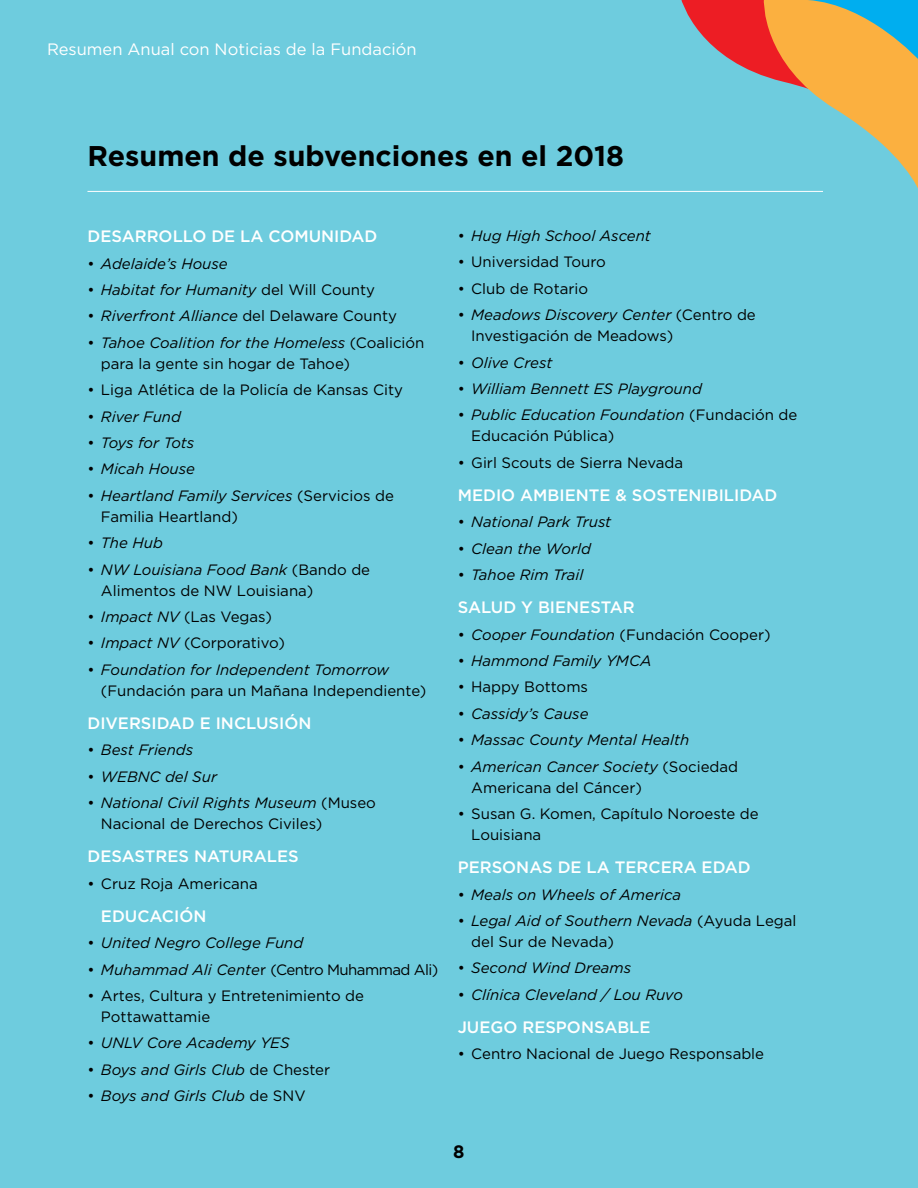
<style>
.page{position:relative;width:918px;height:1188px;background:#6eccde}
.page>*{position:absolute;margin:0;border:0;box-sizing:border-box;transform-origin:0 0}
.t1{font:700 28.5px "Gotham";color:#000}
.t2{font:700 18px "Gotham";color:#000}
.t3{font:500 16.5px "Gotham";color:#fff}
.t4{font:16.5px "Gotham";color:#fff}
.t5{font:15px/21px "Gotham";color:#000}
.t6{font:italic 15px "Gotham";color:#000}
.t7{font:15px "Gotham";letter-spacing:-.04em;color:#000}
.s1{font-style:normal}
.s2{font-style:italic}
</style>
<div class="page">
<hr style="left:87px;top:191px;width:736px;height:1px;background:#fff">
<svg style="left:681px;top:0;width:237px;height:192px"></svg>
<p class="t4" style="left:47px;top:40px;width:371px">Resumen Anual con Noticias de la Fundación</p>
<h1 class="t1" style="left:87px;top:140px;width:538px">Resumen de subvenciones en el 2018</h1>
<p class="t3" style="left:87px;top:227px;width:292px">DESARROLLO DE LA COMUNIDAD</p>
<p class="t6" style="left:87px;top:255px;width:142px"><span class="s1">•</span> Adelaide’s House</p>
<p class="t6" style="left:87px;top:281px;width:289px"><span class="s1">•</span> Habitat for Humanity <span class="s1">del Will County</span></p>
<p class="t5" style="left:87px;top:305px;width:311px">• <span class="s2">Riverfront Alliance</span> del Delaware County</p>
<p class="t5" style="left:101px;top:332px;width:325px;text-indent:-14px">• <span class="s2">Tahoe Coalition for the Homeless</span> (Coalición para la gente sin hogar de Tahoe)</p>
<p class="t5" style="left:87px;top:379px;width:317px">• Liga Atlética de la Policía de Kansas City</p>
<p class="t6" style="left:87px;top:408px;width:95px"><span class="s1">•</span> River Fund</p>
<p class="t6" style="left:87px;top:434px;width:108px"><span class="s1">•</span> Toys for Tots</p>
<p class="t6" style="left:87px;top:461px;width:109px"><span class="s1">•</span> Micah House</p>
<p class="t5" style="left:101px;top:485px;width:294px;text-indent:-14px">• <span class="s2">Heartland Family Services</span> (Servicios de<br>Familia Heartland)</p>
<p class="t6" style="left:87px;top:535px;width:77px"><span class="s1">•</span> The Hub</p>
<p class="t5" style="left:101px;top:559px;width:271px;text-indent:-14px">• <span class="s2">NW Louisiana Food Bank</span> (Bando de<br>Alimentos de NW Louisiana)</p>
<p class="t5" style="left:87px;top:606px;width:186px">• <span class="s2">Impact NV</span> (Las Vegas)</p>
<p class="t5" style="left:87px;top:632px;width:199px">• <span class="s2">Impact NV</span> (Corporativo)</p>
<p class="t5" style="left:101px;top:659px;width:327px;text-indent:-14px">• <span class="s2">Foundation for Independent Tomorrow </span>(Fundación para un Mañana Independiente)</p>
<p class="t3" style="left:87px;top:714px;width:225px">DIVERSIDAD E INCLUSIÓN</p>
<p class="t6" style="left:87px;top:742px;width:107px"><span class="s1">•</span> Best Friends</p>
<p class="t6" style="left:87px;top:768px;width:131px"><span class="s1">•</span> WEBNC del Sur</p>
<p class="t5" style="left:101px;top:792px;width:277px;text-indent:-14px">• <span class="s2">National Civil Rights Museum</span> (Museo<br>Nacional de Derechos Civiles)</p>
<p class="t3" style="left:87px;top:847px;width:213px">DESASTRES NATURALES</p>
<p class="t5" style="left:87px;top:873px;width:172px">• Cruz Roja Americana</p>
<p class="t3" style="left:101px;top:907px;width:107px">EDUCACIÓN</p>
<p class="t6" style="left:87px;top:935px;width:217px"><span class="s1">•</span> United Negro College Fund</p>
<p class="t7" style="left:87px;top:961px;width:352px">• <span class="s2">Muhammad Ali Cente</span>r (Centro Muhammad Ali)</p>
<p class="t5" style="left:101px;top:985px;width:265px;text-indent:-14px">• Artes, Cultura y Entretenimiento de<br>Pottawattamie</p>
<p class="t6" style="left:87px;top:1035px;width:204px"><span class="s1">•</span> UNLV Core Academy YES</p>
<p class="t6" style="left:87px;top:1061px;width:244px"><span class="s1">•</span> Boys and Girls Club <span class="s1">de Chester</span></p>
<p class="t6" style="left:87px;top:1088px;width:220px"><span class="s1">•</span> Boys and Girls Club <span class="s1">de SNV</span></p>
<p class="t6" style="left:458px;top:227px;width:195px"><span class="s1">•</span> Hug High School Ascent</p>
<p class="t5" style="left:458px;top:251px;width:150px">• Universidad Touro</p>
<p class="t5" style="left:458px;top:278px;width:132px">• Club de Rotario</p>
<p class="t5" style="left:471px;top:304px;width:286px;text-indent:-14px">• <span class="s2">Meadows Discovery Center</span> (Centro de<br>Investigación de Meadows)</p>
<p class="t6" style="left:458px;top:354px;width:96px"><span class="s1">•</span> Olive Crest</p>
<p class="t6" style="left:458px;top:380px;width:246px"><span class="s1">•</span> William Bennett ES Playground</p>
<p class="t5" style="left:471px;top:404px;width:328px;text-indent:-14px">• <span class="s2">Public Education Foundation</span> (Fundación de<br>Educación Pública)</p>
<p class="t5" style="left:458px;top:452px;width:227px">• Girl Scouts de Sierra Nevada</p>
<p class="t3" style="left:458px;top:486px;width:321px">MEDIO AMBIENTE &amp; SOSTENIBILIDAD</p>
<p class="t6" style="left:458px;top:514px;width:155px"><span class="s1">•</span> National Park Trust</p>
<p class="t6" style="left:458px;top:540px;width:135px"><span class="s1">•</span> Clean the World</p>
<p class="t6" style="left:458px;top:566px;width:127px"><span class="s1">•</span> Tahoe Rim Trail</p>
<p class="t3" style="left:458px;top:598px;width:179px">SALUD Y BIENESTAR</p>
<p class="t5" style="left:458px;top:624px;width:315px">• <span class="s2">Cooper Foundation</span> (Fundación Cooper)</p>
<p class="t6" style="left:458px;top:652px;width:195px"><span class="s1">•</span> Hammond Family YMCA</p>
<p class="t5" style="left:458px;top:676px;width:132px">• Happy Bottoms</p>
<p class="t6" style="left:458px;top:705px;width:132px"><span class="s1">•</span> Cassidy’s Cause</p>
<p class="t6" style="left:458px;top:732px;width:233px"><span class="s1">•</span> Massac County Mental Health</p>
<p class="t5" style="left:471px;top:756px;width:269px;text-indent:-14px">• <span class="s2">American Cancer Society</span> (Sociedad<br>Americana del Cáncer)</p>
<p class="t5" style="left:471px;top:803px;width:289px;text-indent:-14px">• Susan G. Komen, Capítulo Noroeste de<br>Louisiana</p>
<p class="t3" style="left:458px;top:858px;width:295px">PERSONAS DE LA TERCERA EDAD</p>
<p class="t6" style="left:458px;top:886px;width:225px"><span class="s1">•</span> Meals on Wheels of America</p>
<p class="t5" style="left:471px;top:910px;width:327px;text-indent:-14px">• <span class="s2">Legal Aid of Southern Nevada</span> (Ayuda Legal del Sur de Nevada)</p>
<p class="t6" style="left:458px;top:960px;width:175px"><span class="s1">•</span> Second Wind Dreams</p>
<p class="t6" style="left:458px;top:986px;width:227px"><span class="s1">•</span> Clínica Cleveland / Lou Ruvo</p>
<p class="t3" style="left:458px;top:1018px;width:194px">JUEGO RESPONSABLE</p>
<p class="t5" style="left:458px;top:1043px;width:308px">• Centro Nacional de Juego Responsable</p>
<p class="t2" style="left:453px;top:1141px;width:13px">8</p>
</div>
